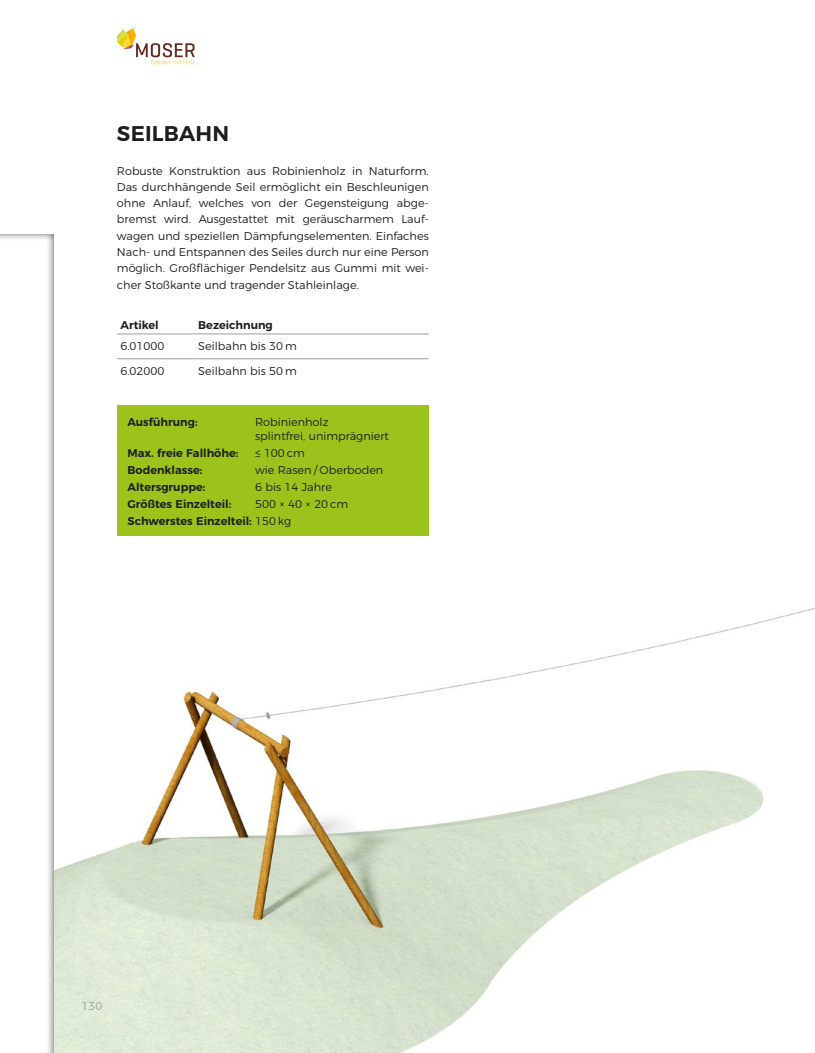
<style>
.page{position:relative;width:815px;height:1053px;background:#fff}
.page>*{position:absolute;margin:0;border:0;box-sizing:border-box;transform-origin:0 0}
.t1{font:600 21.25px "Montserrat";letter-spacing:.01em;color:#1d1d1b}
.t2{font:300 11.25px/16.2px "Montserrat";color:#1d1d1b;text-align:justify}
.t3{font:600 11.25px/17px "Montserrat";color:#1d1d1b}
.t4{font:300 11.25px "Montserrat";color:#9d9d9c}
.s1{font-weight:300}
</style>
<div class="page">
<img style="left:65px;top:334px;width:750px;height:718px">
<hr style="left:117px;top:333px;width:78px;height:1px;background:#9d9d9c">
<hr style="left:195px;top:333px;width:234px;height:1px;background:#9d9d9c">
<hr style="left:117px;top:358px;width:78px;height:1px;background:#9d9d9c">
<hr style="left:195px;top:358px;width:234px;height:1px;background:#9d9d9c">
<div style="left:117px;top:405px;width:312px;height:130px;background:#9bc31c"></div>
<svg style="left:117px;top:28px;width:78px;height:38px"></svg>
<div style="left:0;top:226px;width:65px;height:826px;background:#1d1d1b;opacity:.75"></div>
<h1 class="t1" style="left:117px;top:116px;width:114px">SEILBAHN</h1>
<p class="t2" style="left:117px;top:162px;width:313px">Robuste Konstruktion aus Robinienholz in Naturform.<br>Das durchhängende Seil ermöglicht ein Beschleunigen ohne Anlauf, welches von der Gegensteigung abge&shy;bremst wird. Ausgestattet mit geräuscharmem Lauf&shy;wagen und speziellen Dämpfungselementen. Einfaches Nach- und Entspannen des Seiles durch nur eine Person möglich. Großflächiger Pendelsitz aus Gummi mit wei&shy;cher Stoßkante und tragender Stahleinlage.</p>
<p class="t3" style="left:120px;top:315px;width:40px">Artikel</p>
<p class="t3" style="left:198px;top:315px;width:76px">Bezeichnung</p>
<p class="t2" style="left:120px;top:337px;width:45px">6.01000</p>
<p class="t2" style="left:198px;top:337px;width:100px">Seilbahn bis 30 m</p>
<p class="t2" style="left:120px;top:362px;width:45px">6.02000</p>
<p class="t2" style="left:198px;top:362px;width:100px">Seilbahn bis 50 m</p>
<p class="t3" style="left:128px;top:413px;width:72px">Ausführung:</p>
<p class="t2" style="left:255px;top:414px;width:135px;line-height:13.5px">Robinienholz<br>splintfrei, unimprägniert</p>
<p class="t3" style="left:128px;top:443px;width:112px">Max. freie Fallhöhe:</p>
<p class="t2" style="left:255px;top:444px;width:51px">≤ 100 cm</p>
<p class="t3" style="left:128px;top:460px;width:76px">Bodenklasse:</p>
<p class="t2" style="left:255px;top:461px;width:130px">wie Rasen / Oberboden</p>
<p class="t3" style="left:128px;top:477px;width:79px">Altersgruppe:</p>
<p class="t2" style="left:255px;top:478px;width:78px">6 bis 14 Jahre</p>
<p class="t3" style="left:128px;top:494px;width:105px">Größtes Einzelteil:</p>
<p class="t3" style="left:128px;top:494px;width:222px;text-indent:128px"><span class="s1">500 × 40 × 20 cm<br></span>Schwerstes Einzelteil: <span class="s1">150 kg</span></p>
<p class="t4" style="left:82px;top:997px;width:22px">130</p>
</div>
